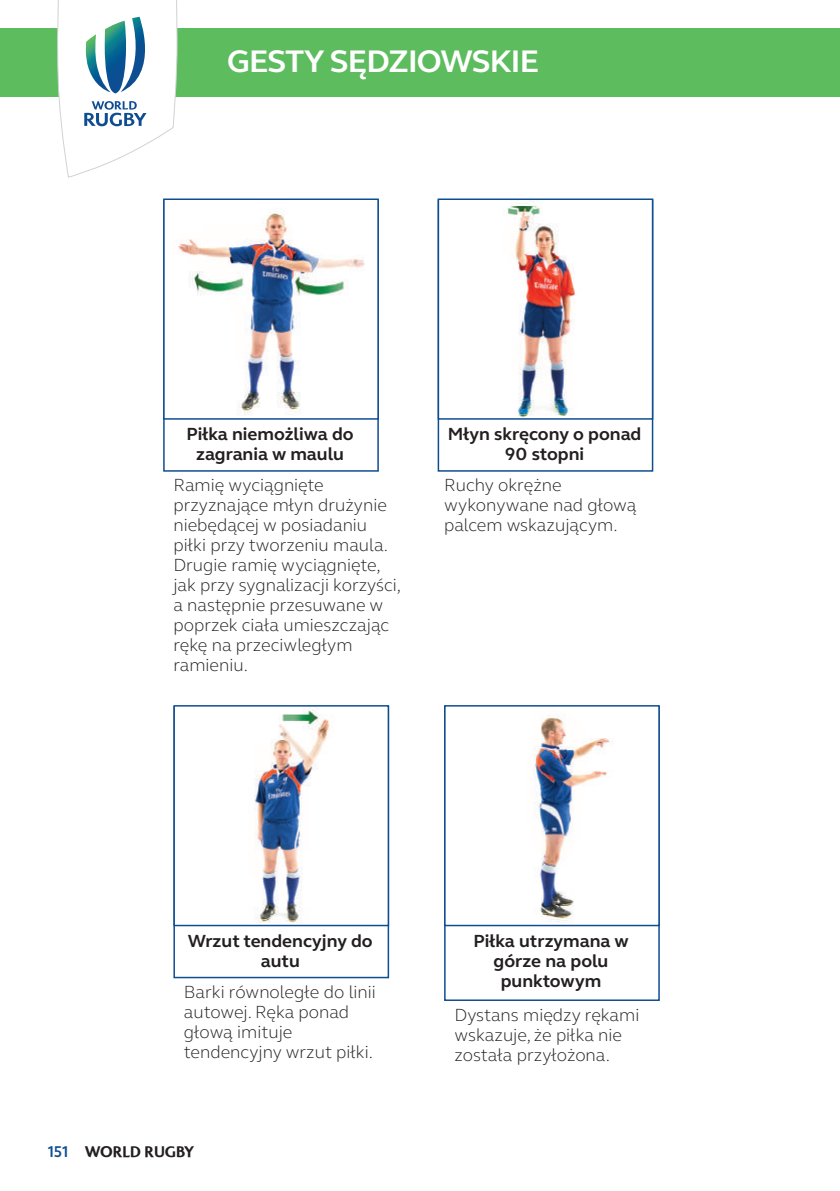
<style>
.page{position:relative;width:840px;height:1191px;background:#fff}
.page>*{position:absolute;margin:0;border:0;box-sizing:border-box;transform-origin:0 0}
.t1{font:700 32px "Webb Ellis Cup";letter-spacing:-.025em;color:#fff}
.t2{font:300 18px/20px "Webb Ellis Cup";color:#231f20}
.t3{font:700 18px/20px "Webb Ellis Cup";color:#231f20;text-align:center}
.t4{font:700 16px "Colosseum";color:#231f20;scale:.94 1}
.s1{font-family:"Webb Ellis Cup";color:#0f4d91}
</style>
<div class="page">
<div style="left:0;top:28px;width:839px;height:68px;background:#5cbc5e"></div>
<svg style="left:57px;top:0;width:120px;height:178px"></svg>
<img style="left:172px;top:213px;width:193px;height:202px">
<div style="left:163px;top:198px;width:215px;height:222px;border:2px solid #0f4d91"></div>
<img style="left:254px;top:708px;width:78px;height:215px">
<div style="left:173px;top:705px;width:216px;height:221px;border:2px solid #0f4d91"></div>
<img style="left:507px;top:201px;width:68px;height:216px">
<div style="left:437px;top:198px;width:216px;height:222px;border:2px solid #0f4d91"></div>
<img style="left:533px;top:715px;width:80px;height:208px">
<div style="left:444px;top:705px;width:215px;height:221px;border:2px solid #0f4d91"></div>
<h1 class="t1" style="left:227px;top:42px;width:313px">GESTY SĘDZIOWSKIE</h1>
<p class="t3" style="left:186px;top:424px;width:169px">Piłka niemożliwa do zagrania w maulu</p>
<p class="t3" style="left:447px;top:424px;width:195px">Młyn skręcony o ponad<br>90 stopni</p>
<p class="t2" style="left:173px;top:475px;width:229px">Ramię wyciągnięte przyznające młyn drużynie niebędącej w posiadaniu piłki przy tworzeniu maula.<br>Drugie ramię wyciągnięte, jak przy sygnalizacji korzyści, a następnie przesuwane w poprzek ciała umieszczając rękę na przeciwległym ramieniu.</p>
<p class="t2" style="left:444px;top:475px;width:194px">Ruchy okrężne wykonywane nad głową palcem wskazującym.</p>
<p class="t3" style="left:188px;top:930px;width:186px">Wrzut tendencyjny do autu</p>
<p class="t2" style="left:184px;top:982px;width:193px">Barki równoległe do linii autowej. Ręka ponad głową imituje tendencyjny wrzut piłki.</p>
<p class="t4" style="left:48px;top:1142px;width:157px"><span class="s1">151</span> WORLD RUGBY</p>
<p class="t3" style="left:473px;top:930px;width:157px">Piłka utrzymana w górze na polu punktowym</p>
<p class="t2" style="left:454px;top:1005px;width:186px">Dystans między rękami wskazuje, że piłka nie została przyłożona.</p>
</div>
